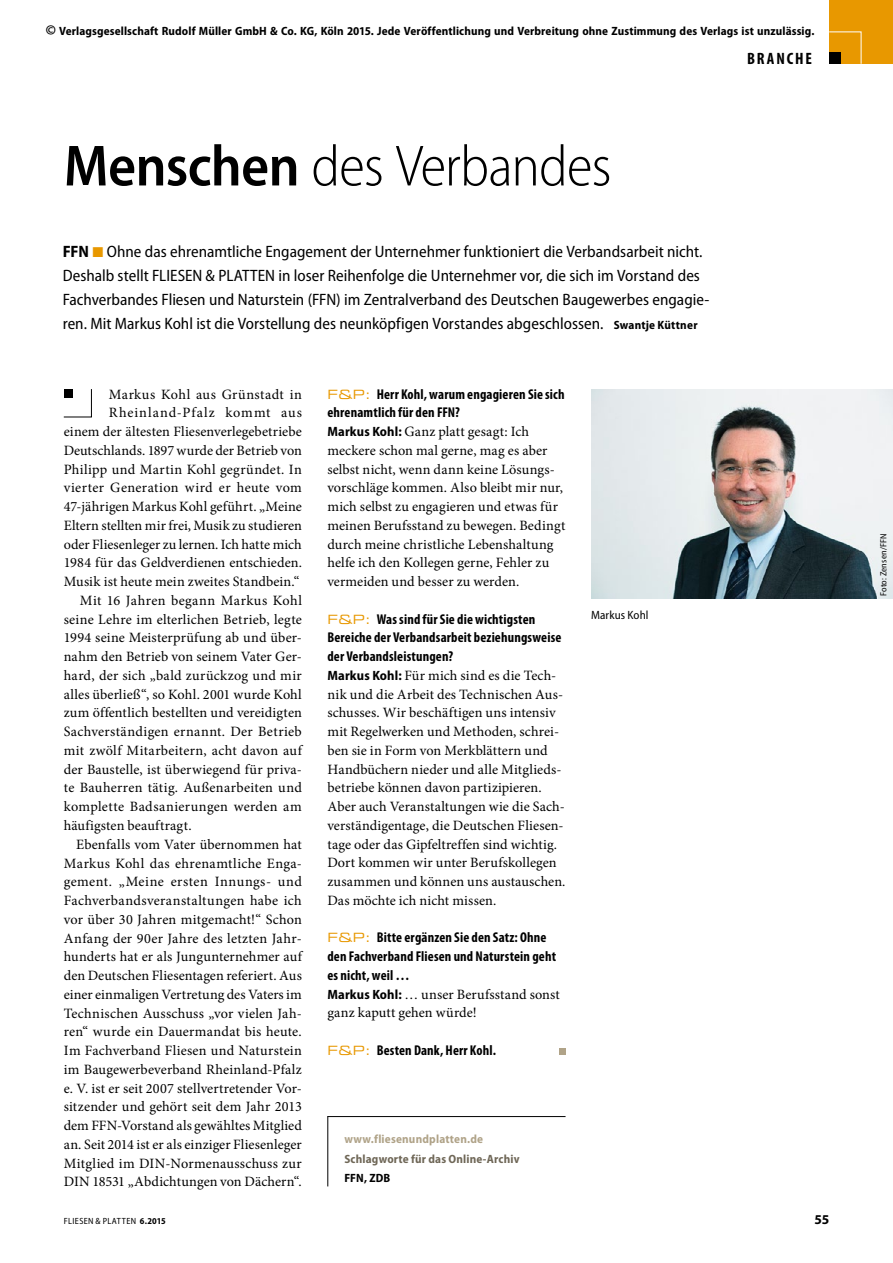
<style>
.page{position:relative;width:893px;height:1263px;background:#fff}
.page>*{position:absolute;margin:0;border:0;box-sizing:border-box;transform-origin:0 0}
.t1{font:300 semi-condensed 58.5px "Myriad Pro";letter-spacing:-.015em;color:#000}
.t2{font:semi-condensed 16.5px/24px "Myriad Pro";color:#000}
.t3{font:700 condensed 16.5px "Myriad Pro";letter-spacing:.115em;color:#000}
.t4{font:14.25px/18.8px "Minion Pro";letter-spacing:.01em;color:#000}
.t5{font:700 condensed 14.25px/18.8px "Myriad Pro";letter-spacing:.01em;color:#000}
.t6{font:14.25px "Minion Pro";letter-spacing:.03em;color:#000}
.t7{font:14.25px "Minion Pro";letter-spacing:.065em;color:#000}
.t8{font:700 13.5px "Myriad Pro";color:#000}
.t9{font:700 semi-condensed 12px "Myriad Pro";letter-spacing:.01em;color:#000}
.t10{font:700 semi-condensed 12px "Myriad Pro";letter-spacing:.015em;color:#6f6757}
.t11{font:700 semi-condensed 12px "Myriad Pro";letter-spacing:.015em;color:#b0a388}
.t12{font:semi-condensed 12px "Myriad Pro";letter-spacing:.01em;color:#000}
.t13{font:semi-condensed 9px "Myriad Pro";letter-spacing:.04em;color:#000}
.s1{font-stretch:normal;font-size:15px}
.s2{font-weight:600}
.s3{font-weight:700}
.s4{color:#e89800}
.s5{font-weight:700;font-size:12px}
.s6{font-family:"Eurostile LT Std Ex 2";font-weight:400;font-stretch:normal;font-size:12.75px;color:#e89800}
.s7{font-family:"Myriad Pro";font-weight:700;font-stretch:semi-condensed;font-size:13.5px}
</style>
<div class="page">
<div style="left:829px;top:0;width:64px;height:64px;background:#e89800"></div>
<svg style="left:829px;top:31px;width:33px;height:33px"></svg>
<svg style="left:63px;top:389px;width:29px;height:29px"></svg>
<hr style="left:327px;top:1116px;width:239px;height:1px;background:#000">
<hr style="left:327px;top:1116px;width:1px;height:70px;background:#000">
<img style="left:591px;top:389px;width:302px;height:210px">
<div style="left:559px;top:1049px;width:7px;height:6px;background:#b0a388"></div>
<p class="t9" style="left:46px;top:24px;width:770px"><span class="s1">©</span> Verlagsgesellschaft Rudolf Müller GmbH &amp; Co. KG, Köln 2015. Jede Veröffentlichung und Verbreitung ohne Zustimmung des Verlags ist unzulässig.</p>
<h1 class="t1" style="left:64px;top:134px;width:549px"><span class="s2">Menschen</span> des Verbandes</h1>
<p class="t2" style="left:63px;top:240px;width:641px"><span class="s3">FFN</span> <span class="s4">◾</span> Ohne das ehrenamtliche Engagement der Unternehmer funktioniert die Verbandsarbeit nicht.<br>Deshalb stellt FLIESEN</p>
<p class="t2" style="left:63px;top:264px;width:648px;text-indent:216px">in loser Reihenfolge die Unternehmer vor, die sich im Vorstand des<br>Fachverbandes Fliesen und Naturstein (FFN) im Zentralverband des Deutschen Baugewerbes engagie&shy;ren. Mit Markus Kohl ist die Vorstellung des neunköpfigen Vorstandes abgeschlossen. <span class="s5">Swantje Küttner</span></p>
<p class="t2" style="left:206px;top:264px;width:22px">&amp; PLATTEN</p>
<p class="t6" style="left:109px;top:384px;width:195px">Markus Kohl aus Grünstadt in</p>
<p class="t7" style="left:109px;top:403px;width:195px">Rheinland-Pfalz kommt aus</p>
<p class="t4" style="left:64px;top:422px;width:240px">einem der ältesten Fliesenverlegebetriebe</p>
<p class="t4" style="left:64px;top:441px;width:240px">Deutschlands. 1897 wurde der Betrieb von</p>
<p class="t4" style="left:64px;top:460px;width:240px">Philipp und Martin Kohl gegründet. In</p>
<p class="t4" style="left:64px;top:478px;width:240px">vierter Generation wird er heute vom</p>
<p class="t4" style="left:64px;top:497px;width:240px">47-jährigen Markus Kohl geführt. „Meine</p>
<p class="t4" style="left:64px;top:516px;width:240px">Eltern stellten mir frei, Musik zu studieren</p>
<p class="t4" style="left:64px;top:535px;width:240px">oder Fliesenleger zu lernen. Ich hatte mich</p>
<p class="t4" style="left:64px;top:553px;width:240px">1984 für das Geldverdienen entschieden.</p>
<p class="t4" style="left:64px;top:572px;width:237px">Musik ist heute mein zweites Standbein.“</p>
<p class="t6" style="left:80px;top:591px;width:224px">Mit 16 Jahren begann Markus Kohl</p>
<p class="t4" style="left:64px;top:610px;width:240px">seine Lehre im elterlichen Betrieb, legte</p>
<p class="t4" style="left:64px;top:628px;width:240px">1994 seine Meisterprüfung ab und über-</p>
<p class="t4" style="left:64px;top:647px;width:240px">nahm den Betrieb von seinem Vater Ger-</p>
<p class="t4" style="left:64px;top:666px;width:240px">hard, der sich „bald zurückzog und mir</p>
<p class="t4" style="left:64px;top:685px;width:240px">alles überließ“, so Kohl. 2001 wurde Kohl</p>
<p class="t4" style="left:64px;top:704px;width:240px">zum öffentlich bestellten und vereidigten</p>
<p class="t4" style="left:64px;top:722px;width:240px">Sachverständigen ernannt. Der Betrieb</p>
<p class="t4" style="left:64px;top:741px;width:240px">mit zwölf Mitarbeitern, acht davon auf</p>
<p class="t4" style="left:64px;top:760px;width:240px">der Baustelle, ist überwiegend für priva-</p>
<p class="t4" style="left:64px;top:779px;width:240px">te Bauherren tätig. Außenarbeiten und</p>
<p class="t4" style="left:64px;top:797px;width:240px">komplette Badsanierungen werden am</p>
<p class="t4" style="left:64px;top:816px;width:129px">häufigsten beauftragt.</p>
<p class="t4" style="left:76px;top:835px;width:227px">Ebenfalls vom Vater übernommen hat</p>
<p class="t4" style="left:64px;top:854px;width:240px">Markus Kohl das ehrenamtliche Enga-</p>
<p class="t6" style="left:64px;top:872px;width:240px">gement. „Meine ersten Innungs- und</p>
<p class="t4" style="left:64px;top:891px;width:240px">Fachverbandsveranstaltungen habe ich</p>
<p class="t4" style="left:64px;top:910px;width:240px">vor über 30 Jahren mitgemacht!“ Schon</p>
<p class="t4" style="left:64px;top:929px;width:240px">Anfang der 90er Jahre des letzten Jahr-</p>
<p class="t4" style="left:64px;top:947px;width:240px">hunderts hat er als Jungunternehmer auf</p>
<p class="t4" style="left:64px;top:966px;width:240px">den Deutschen Fliesentagen referiert. Aus</p>
<p class="t4" style="left:64px;top:985px;width:240px">einer einmaligen Vertretung des Vaters im</p>
<p class="t4" style="left:64px;top:1004px;width:240px">Technischen Ausschuss „vor vielen Jah-</p>
<p class="t4" style="left:64px;top:1022px;width:240px">ren“ wurde ein Dauermandat bis heute.</p>
<p class="t4" style="left:64px;top:1041px;width:240px">Im Fachverband Fliesen und Naturstein</p>
<p class="t4" style="left:64px;top:1060px;width:240px">im Baugewerbeverband Rheinland-Pfalz</p>
<p class="t4" style="left:64px;top:1079px;width:240px">e. V. ist er seit 2007 stellvertretender Vor-</p>
<p class="t4" style="left:64px;top:1097px;width:240px">sitzender und gehört seit dem Jahr 2013</p>
<p class="t4" style="left:64px;top:1116px;width:240px">dem FFN-Vorstand als gewähltes Mitglied</p>
<p class="t4" style="left:64px;top:1135px;width:240px">an. Seit 2014 ist er als einziger Fliesenleger</p>
<p class="t4" style="left:64px;top:1154px;width:240px">Mitglied im DIN-Normenausschuss zur</p>
<p class="t4" style="left:64px;top:1172px;width:240px">DIN 18531 „Abdichtungen von Dächern“.</p>
<p class="t5" style="left:327px;top:384px;width:239px"><span class="s6">F&amp;P:</span> Herr Kohl, warum engagieren Sie sich ehrenamtlich für den FFN?</p>
<p class="t4" style="left:327px;top:422px;width:240px"><span class="s7">Markus Kohl:</span> Ganz platt gesagt: Ich meckere schon mal gerne, mag es aber selbst nicht, wenn dann keine Lösungs&shy;vorschläge kommen. Also bleibt mir nur, mich selbst zu engagieren und etwas für meinen Berufsstand zu bewegen. Bedingt durch meine christliche Lebenshaltung helfe ich den Kollegen gerne, Fehler zu vermeiden und besser zu werden.</p>
<p class="t5" style="left:327px;top:609px;width:236px"><span class="s6">F&amp;P:</span> Was sind für Sie die wichtigsten<br>Bereiche der Verbandsarbeit beziehungsweise der Verbandsleistungen?</p>
<p class="t4" style="left:327px;top:666px;width:240px"><span class="s7">Markus Kohl:</span> Für mich sind es die Tech&shy;nik und die Arbeit des Technischen Aus&shy;schusses. Wir beschäftigen uns intensiv mit Regelwerken und Methoden, schrei&shy;ben sie in Form von Merkblättern und Handbüchern nieder und alle Mitglieds&shy;betriebe können davon partizipieren.<br>Aber auch Veranstaltungen wie die Sach&shy;verständigentage, die Deutschen Fliesen&shy;tage oder das Gipfeltreffen sind wichtig.<br>Dort kommen wir unter Berufskollegen zusammen und können uns austauschen.<br>Das möchte ich nicht missen.</p>
<p class="t5" style="left:327px;top:928px;width:230px"><span class="s6">F&amp;P:</span> Bitte ergänzen Sie den Satz: Ohne den Fachverband Fliesen und Naturstein geht es nicht, weil …</p>
<p class="t4" style="left:327px;top:985px;width:234px"><span class="s7">Markus Kohl:</span> … unser Berufsstand sonst ganz kaputt gehen würde!</p>
<p class="t5" style="left:327px;top:1040px;width:170px"><span class="s6">F&amp;P:</span> Besten Dank, Herr Kohl.</p>
<p class="t11" style="left:344px;top:1133px;width:140px">www.fliesenundplatten.de</p>
<p class="t10" style="left:344px;top:1152px;width:177px">Schlagworte für das Online-Archiv</p>
<p class="t9" style="left:344px;top:1171px;width:47px">FFN, ZDB</p>
<p class="t12" style="left:591px;top:609px;width:59px">Markus Kohl</p>
<p class="t3" style="left:747px;top:48px;width:66px">BRANCHE</p>
<p class="t13" style="left:64px;top:1216px;width:103px">fliesen &amp; platten <span class="s3">6.2015</span></p>
<p class="t8" style="left:814px;top:1210px;width:16px">55</p>
<p class="t13" style="left:878px;top:596px;width:63px;rotate:-90deg">Foto: Zensen/FFN</p>
</div>
